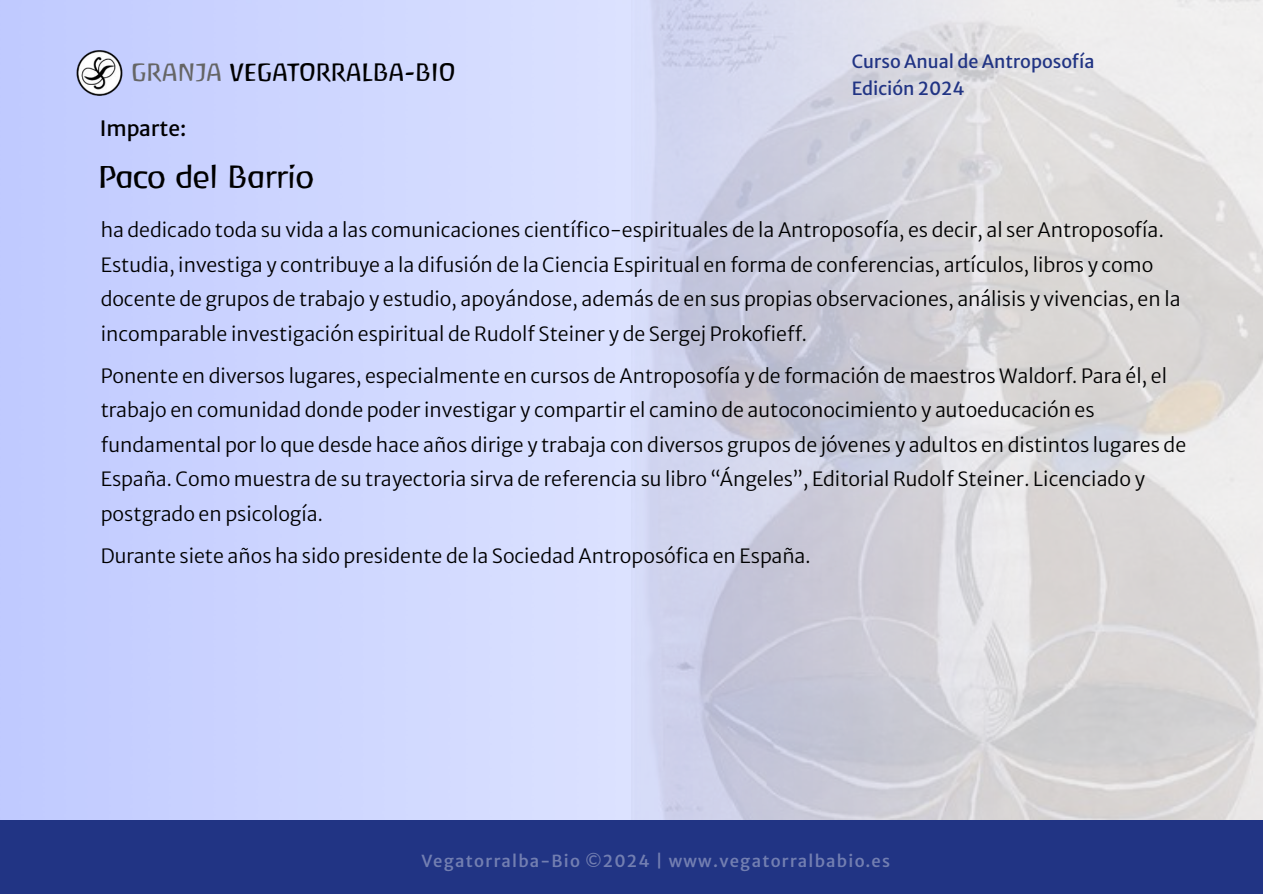
<style>
.page{position:relative;width:1263px;height:894px;background:#fff}
.page>*{position:absolute;margin:0;border:0;box-sizing:border-box;transform-origin:0 0}
.t1{font:30.6px "Baar Antropos";letter-spacing:-.01em;color:#000}
.t2{font:24px "Baar Antropos";color:#000}
.t3{font:21px "Merriweather Sans";color:#000}
.t4{font:300 19.5px/34.5px "Merriweather Sans";color:#000}
.t5{font:18px/27px "Merriweather Sans";color:#213484}
.t6{font:500 16.5px "Merriweather Sans";letter-spacing:.075em;color:rgb(255 255 255/.37)}
.s1{color:#656565}
.s2{font-family:"Lato";font-weight:400;font-size:19.5px}
</style>
<div class="page">
<img style="left:0;top:0;width:1178px;height:819px">
<div style="left:0;top:819px;width:1263px;height:74px;background:#213484"></div>
<img style="left:77px;top:50px;width:46px;height:45px">
<p class="t2" style="left:132px;top:57px;width:326px"><span class="s1">GRANJA</span> VEGATORRALBA-BIO</p>
<p class="t3" style="left:100px;top:115px;width:88px">Imparte:</p>
<h1 class="t1" style="left:99px;top:158px;width:217px">Paco del Barrio</h1>
<p class="t5" style="left:852px;top:48px;width:244px">Curso Anual de Antroposofía<br>Edición 2024</p>
<p class="t4" style="left:101px;top:213px;width:1081px">ha dedicado toda su vida a las comunicaciones científico-espirituales de la Antroposofía, es decir, al ser Antroposofía.<br>Estudia, investiga y contribuye a la difusión de la Ciencia Espiritual en forma de conferencias, artículos, libros y como docente de grupos de trabajo y estudio, apoyándose, además de en sus propias observaciones, análisis y vivencias, en la incomparable investigación espiritual de Rudolf Steiner y de Sergej Prokofieff.</p>
<p class="t4" style="left:101px;top:358px;width:1087px">Ponente en diversos lugares, especialmente en cursos de Antroposofía y de formación de maestros Waldorf. Para él, el trabajo en comunidad donde poder investigar y compartir el camino de autoconocimiento y autoeducación es fundamental por lo que desde hace años dirige y trabaja con diversos grupos de jóvenes y adultos en distintos lugares de España. Como muestra de su trayectoria sirva de referencia su libro “Ángeles”, Editorial Rudolf Steiner. Licenciado y postgrado en psicología.</p>
<p class="t4" style="left:101px;top:538px;width:712px">Durante siete años ha sido presidente de la Sociedad Antroposófica en España.</p>
<p class="t6" style="left:421px;top:850px;width:470px">Vegatorralba-Bio <span class="s2">©</span>2024 | www.vegatorralbabio.es</p>
</div>
